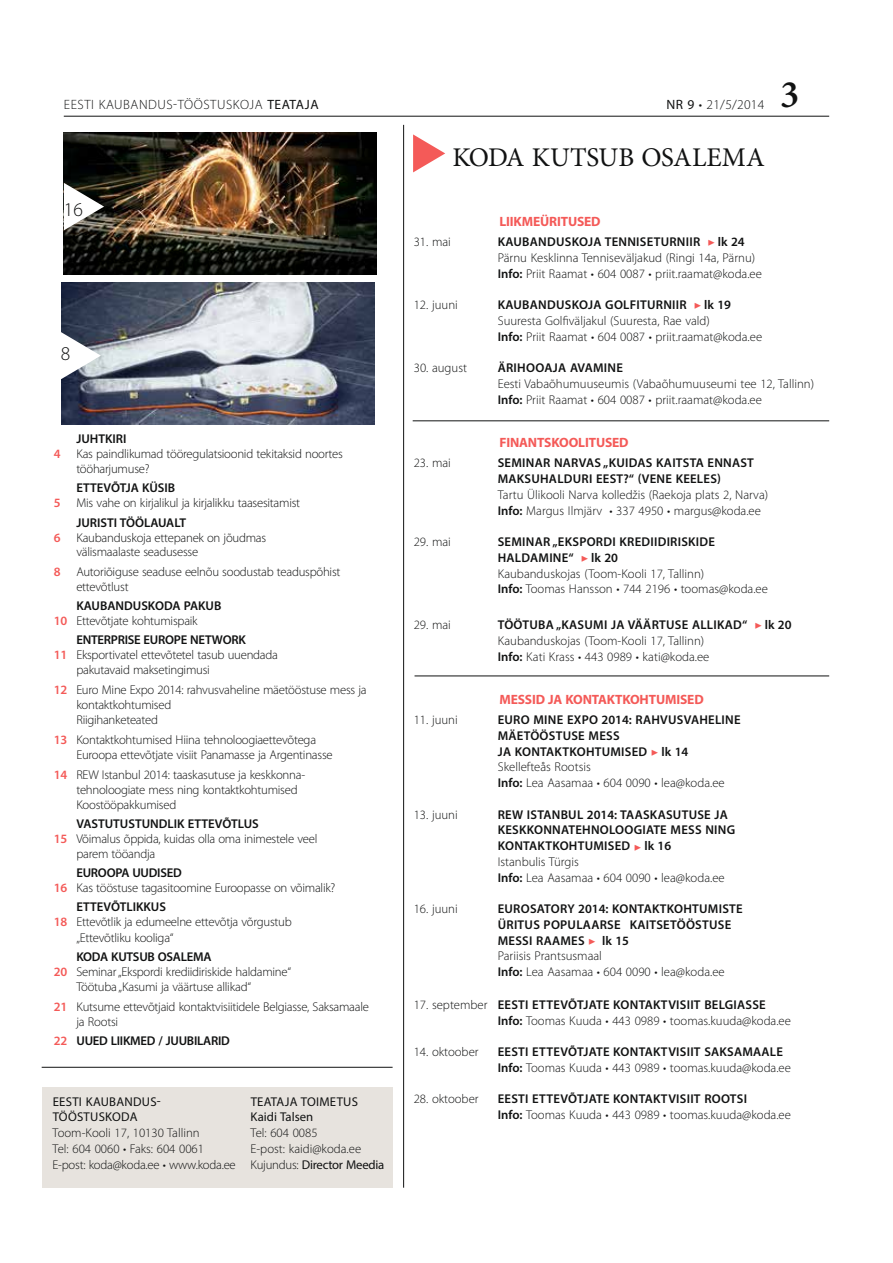
<style>
.page{position:relative;width:893px;height:1263px;background:#fff}
.page>*{position:absolute;margin:0;border:0;box-sizing:border-box;transform-origin:0 0}
.t1{font:600 39px "Minion Pro";color:#111212}
.t2{font:27px "Minion Pro";letter-spacing:-.005em;color:#111212}
.t3{font:300 19.5px "Myriad Pro";color:#111212}
.t4{font:700 13.5px "Myriad Pro";letter-spacing:-.01em;color:#f45a58}
.t5{font:300 13.5px "Myriad Pro";letter-spacing:.04em;color:#111212}
.t6{font:300 12.75px/15px "Myriad Pro";letter-spacing:-.02em;color:#111212}
.t7{font:300 12.75px/15.8px "Myriad Pro";color:#111212}
.t8{font:600 12.75px/15.8px "Myriad Pro";letter-spacing:.02em;color:#111212}
.t9{font:600 12.75px "Myriad Pro";color:#111212}
.t10{font:12.75px/15.8px "Myriad Pro";letter-spacing:.02em;color:#111212}
.s1{font-weight:400}
.s2{font-weight:600;color:#f45a58}
.s3{font-weight:600}
.s4{color:#f45a58}
.s5{font-family:"Minion Pro";font-weight:700;color:#f45a58}
.s6{font-weight:300}
</style>
<div class="page">
<img style="left:62px;top:283px;width:313px;height:141px">
<img style="left:64px;top:133px;width:312px;height:141px">
<div style="left:42px;top:1087px;width:351px;height:101px;background:#e7e3de"></div>
<hr style="left:403px;top:125px;width:1px;height:1063px;background:#111212">
<svg style="left:61px;top:332px;width:40px;height:47px"></svg>
<svg style="left:64px;top:183px;width:40px;height:47px"></svg>
<svg style="left:413px;top:134px;width:32px;height:38px"></svg>
<hr style="left:415px;top:676px;width:414px;height:1px;background:#111212">
<hr style="left:413px;top:421px;width:416px;height:1px;background:#111212">
<hr style="left:42px;top:1067px;width:351px;height:1px;background:#111212">
<hr style="left:64px;top:116px;width:765px;height:1px;background:#111212">
<p class="t5" style="left:64px;top:96px;width:256px">eesti kaubandus-tööstuskoja <span class="s1">TEATAJA</span></p>
<p class="t5" style="left:666px;top:96px;width:99px"><span class="s1">NR 9</span> • 21/5/2014</p>
<h3 class="t3" style="left:64px;top:198px;width:21px">16</h3>
<h2 class="t2" style="left:452px;top:139px;width:314px">KODA KUTSUB OSALEMA</h2>
<p class="t4" style="left:499px;top:213px;width:103px">LIIKMEÜRITUSED</p>
<h1 class="t1" style="left:780px;top:68px;width:21px">3</h1>
<h3 class="t3" style="left:61px;top:342px;width:11px">8</h3>
<p class="t9" style="left:76px;top:431px;width:52px">JUHTKIRI</p>
<p class="t6" style="left:54px;top:446px;width:290px"><span class="s2">4</span> Kas paindlikumad tööregulatsioonid tekitaksid noortes</p>
<p class="t6" style="left:76px;top:461px;width:75px">tööharjumuse?</p>
<p class="t6" style="left:54px;top:480px;width:248px;text-indent:23px"><span class="s3">ETTEVÕTJA KÜSIB<br></span><span class="s2">5</span> Mis vahe on kirjalikul ja kirjalikku taasesitamist</p>
<p class="t9" style="left:76px;top:514px;width:111px">JURISTI TÖÖLAUALT</p>
<p class="t6" style="left:54px;top:530px;width:214px"><span class="s2">6</span> Kaubanduskoja ettepanek on jõudmas</p>
<p class="t6" style="left:76px;top:544px;width:123px">välismaalaste seadusesse</p>
<p class="t6" style="left:76px;top:564px;width:266px;text-indent:-23px"><span class="s2">8</span> Autoriõiguse seaduse eelnõu soodustab teaduspõhist ettevõtlust</p>
<p class="t6" style="left:54px;top:598px;width:169px"><span class="s3">KAUBANDUSKODA PAKUB<br></span><span class="s2">10</span> Ettevõtjate kohtumispaik</p>
<p class="t8" style="left:76px;top:632px;width:35px">ENTERPRIS</p>
<p class="t8" style="left:134px;top:632px;width:25px">E EUROP</p>
<p class="t8" style="left:181px;top:632px;width:51px">E NETWORK</p>
<p class="t6" style="left:54px;top:647px;width:226px"><span class="s2">11</span> Eksportivatel ettevõtetel tasub uuendada</p>
<p class="t6" style="left:76px;top:662px;width:135px">pakutavaid maksetingimusi</p>
<p class="t6" style="left:76px;top:681px;width:292px;text-indent:-23px"><span class="s2">12</span> Euro Mine Expo 2014: rahvusvaheline mäetööstuse mess ja kontaktkohtumised<br>Riigihanketeated</p>
<p class="t6" style="left:54px;top:732px;width:280px"><span class="s2">13</span> Kontaktkohtumised Hiina tehnoloogiaettevõtega<br>Euroopa ettevõtjate visiit Panamasse ja Argentinasse</p>
<p class="t6" style="left:76px;top:767px;width:230px;text-indent:-23px"><span class="s2">14</span> REW Istanbul 2014: taaskasutuse ja keskkonna&shy;tehnoloogiate mess ning kontaktkohtumised<br>Koostööpakkumised</p>
<p class="t9" style="left:54px;top:815px;width:206px">VASTUTUSTUNDLIK ETTEVÕTLUS</p>
<p class="t6" style="left:54px;top:831px;width:265px"><span class="s2">15</span> Võimalus õppida, kuidas olla oma inimestele veel</p>
<p class="t6" style="left:76px;top:846px;width:80px">parem tööandja</p>
<p class="t8" style="left:76px;top:865px;width:15px">EUROOPA</p>
<p class="t8" style="left:132px;top:865px;width:8px">UUDIS</p>
<p class="t6" style="left:54px;top:865px;width:283px;text-indent:113px"><span class="s3">ED<br></span><span class="s2">16</span> Kas tööstuse tagasitoomine Euroopasse on võimalik?</p>
<p class="t9" style="left:76px;top:899px;width:91px">ETTEVÕTLIKKUS</p>
<p class="t6" style="left:54px;top:914px;width:239px"><span class="s2">18</span> Ettevõtlik ja edumeelne ettevõtja võrgustub</p>
<p class="t6" style="left:76px;top:930px;width:99px">„Ettevõtliku kooliga“</p>
<p class="t8" style="left:76px;top:949px;width:9px">KODA</p>
<p class="t8" style="left:111px;top:949px;width:9px">KUTSUB</p>
<p class="t6" style="left:54px;top:949px;width:239px;text-indent:104px"><span class="s3">OSALEMA<br></span><span class="s2">20</span> Seminar „Ekspordi krediidiriskide haldamine“<br>Töötuba „Kasumi ja väärtuse allikad“</p>
<p class="t6" style="left:76px;top:999px;width:294px;text-indent:-23px"><span class="s2">21</span> kutsume ettevõtjaid kontaktvisiitidele belgiasse, saksamaale ja rootsi</p>
<p class="t8" style="left:54px;top:1032px;width:119px"><span class="s4">22</span> UU ED LIIKMED / JUUBI</p>
<p class="t8" style="left:197px;top:1032px;width:14px">LARID</p>
<p class="t10" style="left:53px;top:1093px;width:110px">EESTI KAUBANDUS-<br>TÖÖSTUSKODA</p>
<p class="t7" style="left:53px;top:1125px;width:185px">Toom-Kooli 17, 10130 Tallinn<br>Tel: 604 0060 • Faks: 604 0061<br>E-post: koda@koda.ee • www.koda.ee</p>
<p class="t10" style="left:251px;top:1093px;width:109px">TEATAJA TOIMETUS<br>KAIDI TALSEN</p>
<p class="t7" style="left:251px;top:1125px;width:135px">Tel: 604 0085<br>E-post: kaidi@koda.ee<br>Kujundus: <span class="s1">DIRECTOR MEEDIA</span></p>
<p class="t6" style="left:414px;top:234px;width:39px">31. mai</p>
<p class="t7" style="left:498px;top:234px;width:259px"><span class="s3">KAUBANDUSKOJA TENNISETURNIIR</span> <span class="s5">▶</span> <span class="s3">LK 24<br></span>Pärnu Kesklinna Tenniseväljakud (Ringi 14a, Pärnu)</p>
<p class="t8" style="left:414px;top:265px;width:45px">I</p>
<p class="t7" style="left:501px;top:265px;width:262px"><span class="s3">NFO:</span> Priit Raamat • 604 0087 • priit.raamat@koda.ee</p>
<p class="t6" style="left:414px;top:297px;width:46px">12. juuni</p>
<p class="t7" style="left:498px;top:297px;width:266px"><span class="s3">KAUBANDUSKOJA GOLFITURNIIR</span> <span class="s5">▶</span> <span class="s3">LK 19<br></span>Suuresta Golfiväljakul (Suuresta, Rae vald)<br><span class="s3">INFO:</span> Priit Raamat • 604 0087 • priit.raamat@koda.ee</p>
<p class="t6" style="left:414px;top:360px;width:55px">30. august</p>
<p class="t8" style="left:498px;top:360px;width:125px">ÄRIHOOAJA AVAMINE</p>
<p class="t7" style="left:498px;top:376px;width:318px">Eesti Vabaõhumuuseumis (Vabaõhumuuseumi tee 12, Tallinn)<br><span class="s3">INFO:</span> Priit Raamat • 604 0087 • priit.raamat@koda.ee</p>
<p class="t4" style="left:499px;top:434px;width:131px">FINANTSKOOLITUSED</p>
<p class="t6" style="left:414px;top:455px;width:39px">23. mai</p>
<p class="t8" style="left:498px;top:455px;width:9px">SEM</p>
<p class="t8" style="left:498px;top:455px;width:258px;text-indent:24px">INAR NARVAS „KUIDAS KAITSTA ENNAST<br>MAKSUHALDURI EEST?“ (VENE KEELE</p>
<p class="t8" style="left:710px;top:471px;width:12px">S)</p>
<p class="t7" style="left:498px;top:487px;width:272px">Tartu Ülikooli Narva kolledžis (Raekoja plats 2, Narva)<br><span class="s3">INFO:</span> Margus I lmjärv • 337 4950 • margus@koda.ee</p>
<p class="t6" style="left:414px;top:534px;width:39px">29. mai</p>
<p class="t8" style="left:498px;top:534px;width:9px">SEM</p>
<p class="t7" style="left:498px;top:534px;width:272px;text-indent:24px"><span class="s3">INAR „EKSPORDI KREDIIDIRISKIDE HALDAMINE“</span> <span class="s5">▶</span> <span class="s3">LK 20<br></span>Kaubanduskojas (Toom-Kooli 17, Tallinn)<br><span class="s3">INFO:</span> Toomas Hansson • 744 2196 • toomas@koda.ee</p>
<p class="t6" style="left:414px;top:617px;width:39px">29. mai</p>
<p class="t7" style="left:498px;top:617px;width:295px"><span class="s3">TÖÖTUBA „KASUMI JA VÄÄRTUSE ALLIKAD“</span> <span class="s5">▶</span> <span class="s3">LK 20<br></span>Kaubanduskojas (Toom-Kooli 17, Tallinn)<br><span class="s3">INFO:</span> Kati Krass • 443 0989 • kati@koda.ee</p>
<p class="t4" style="left:499px;top:691px;width:9px">MESS</p>
<p class="t4" style="left:532px;top:691px;width:69px">ID JA KONTAKTK</p>
<p class="t4" style="left:630px;top:691px;width:75px">OHTUMISED</p>
<p class="t6" style="left:414px;top:712px;width:46px">11. juuni</p>
<p class="t8" style="left:498px;top:712px;width:243px">EURO MINE EXPO 2014: RAHVUSVAHELINE<br>MÄE</p>
<p class="t7" style="left:498px;top:728px;width:228px;text-indent:26px"><span class="s3">TÖÖSTUSE MESS<br>JA KONTAKTKOHTUMISED</span> <span class="s5">▶</span> <span class="s3">LK 14<br></span>S kellefteås Rootsis<br><span class="s3">INFO:</span> Lea Aasamaa • 604 0090 • lea@koda.ee</p>
<p class="t6" style="left:414px;top:807px;width:46px">13. juuni</p>
<p class="t8" style="left:498px;top:806px;width:238px">REW ISTANBUL 2014: TAASKASUTUSE JA<br>KESKKONNATEHNOLOOGIATE MESS NING<br>KONTAKTKOHTUMISED <span class="s5">▶</span> LK 16<br><span class="s6">Istanbulis Türgis<br></span>INFO: <span class="s6">Lea Aasamaa • 604 0090 • lea@koda.ee</span></p>
<p class="t6" style="left:414px;top:901px;width:46px">16. juuni</p>
<p class="t8" style="left:498px;top:901px;width:245px">EUROSATORY 2014: KONTAKTKOHTUMISTE<br>ÜRITUS POPULAARSE KAITSETÖÖSTUSE<br>MESSI RAAMES <span class="s5">▶</span> LK 15<br><span class="s6">Pariisis Prantsusmaal<br></span>INFO: <span class="s6">Lea Aasamaa • 604 0090 • lea@koda.ee</span></p>
<p class="t8" style="left:414px;top:996px;width:299px"><span class="s6">17. september</span> EESTI ETTEVÕTJATE KONTAKTVISIIT BELG</p>
<p class="t7" style="left:498px;top:997px;width:295px;text-indent:236px"><span class="s3">IASSE<br>INFO:</span> Toomas Kuuda • 443 0989 • toomas.kuuda@koda.ee</p>
<p class="t6" style="left:414px;top:1044px;width:66px">14. oktoober</p>
<p class="t8" style="left:498px;top:1044px;width:280px">EESTI ETTEVÕTJATE KONTAKTVISIIT SAKSAMAALE</p>
<p class="t8" style="left:414px;top:1059px;width:45px">I</p>
<p class="t7" style="left:501px;top:1060px;width:291px"><span class="s3">NFO:</span> Toomas Kuuda • 443 0989 • toomas.kuuda@koda.ee</p>
<p class="t6" style="left:414px;top:1091px;width:66px">28. oktoober</p>
<p class="t8" style="left:498px;top:1091px;width:251px">EESTI ETTEVÕTJATE KONTAKTVISIIT ROOTSI</p>
<p class="t8" style="left:414px;top:1107px;width:45px">I</p>
<p class="t7" style="left:501px;top:1107px;width:291px"><span class="s3">NFO:</span> Toomas Kuuda • 443 0989 • toomas.kuuda@koda.ee</p>
</div>
